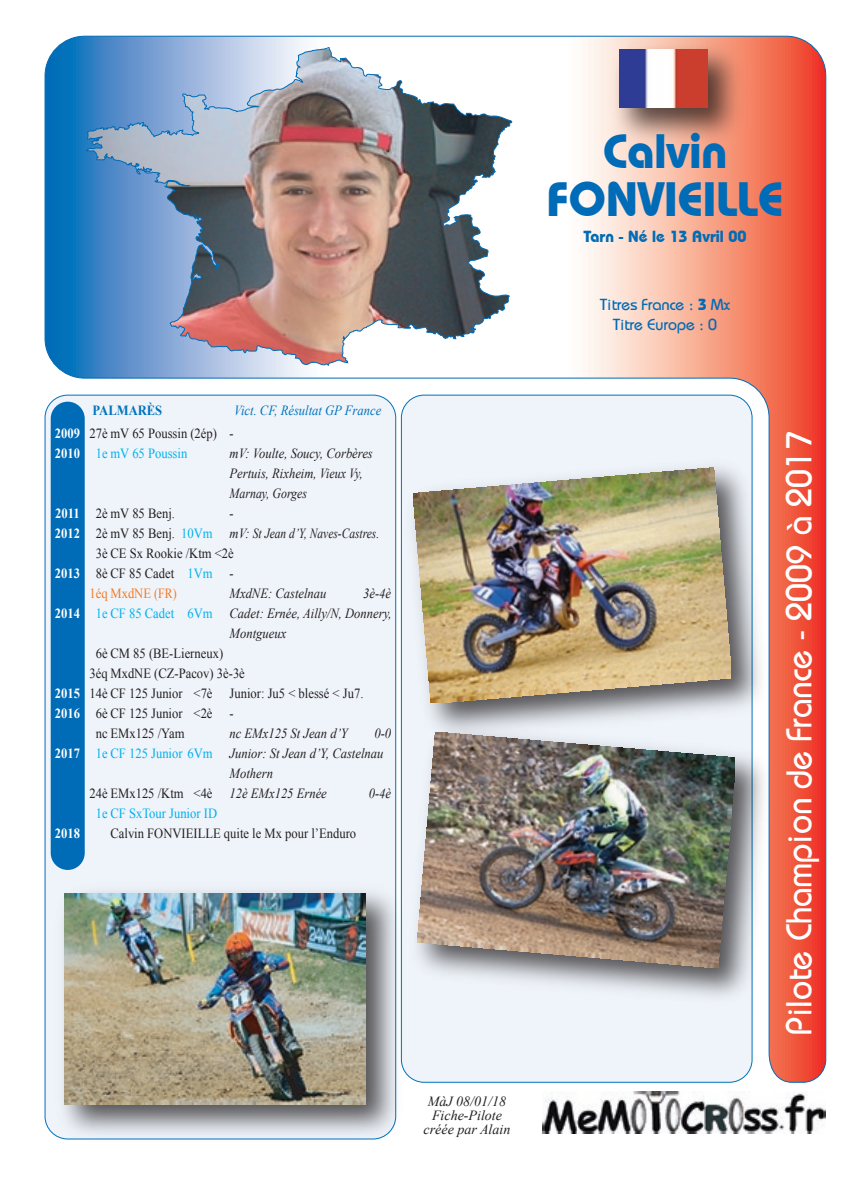
<style>
.page{position:relative;width:842px;height:1191px;background:#fff}
.page>*{position:absolute;margin:0;border:0;box-sizing:border-box;transform-origin:0 0}
.t1{font:700 48px/48px "Bauhaus IT Cby BT";color:#006bb6;text-align:center}
.t2{font:36px "Bauhaus";color:#fff;scale:.95 1}
.t3{font:16px/20px "Bauhaus";color:#006bb6;text-align:center}
.t4{font:700 16px "Bauhaus IT Cby BT";color:#006bb6}
.t5{font:14px/20px "Times New Roman";color:#231f20;scale:.9 1}
.t6{font:italic 14px/20px "Times New Roman";color:#231f20;scale:.9 1}
.t7{font:700 14px/20px "Times New Roman";color:#fff;scale:.9 1}
.t8{font:italic 14px/14px "Times New Roman";color:#231f20;text-align:center}
.t9{font:italic 14px "Times New Roman";color:#0072bc;scale:.9 1}
.t10{font:14px "Times New Roman";color:#00aeef;scale:.9 1}
.t11{font:14px "Times New Roman";color:#f47921;scale:.9 1}
.t12{font:700 14px "Times New Roman";color:#0072bc;scale:.9 1}
.s1{font-style:italic}
.s2{color:#00b2eb}
.s3{font-style:normal}
.s4{font-style:normal;color:#00b2eb}
.s5{font-style:normal;color:#00aeef}
.s6{font-family:"Bauhaus IT Cby BT";font-weight:700}
</style>
<div class="page">
<img style="left:48px;top:1082px;width:349px;height:58px">
<img style="left:65px;top:1082px;width:300px;height:22px">
<img style="left:542px;top:1091px;width:284px;height:42px">
<img style="left:44px;top:36px;width:782px;height:1046px">
<img style="left:602px;top:35px;width:150px;height:118px">
<img style="left:620px;top:50px;width:87px;height:58px">
<p class="t7" style="left:55px;top:423px;width:29px">2009<br>2010</p>
<p class="t7" style="left:55px;top:503px;width:29px">2011<br>2012</p>
<p class="t7" style="left:55px;top:563px;width:29px">2013</p>
<p class="t7" style="left:55px;top:603px;width:29px">2014</p>
<p class="t7" style="left:55px;top:683px;width:29px">2015<br>2016</p>
<p class="t7" style="left:55px;top:743px;width:29px">2017</p>
<p class="t7" style="left:55px;top:823px;width:29px">2018</p>
<p class="t12" style="left:93px;top:400px;width:79px">PALMARÈS</p>
<p class="t9" style="left:234px;top:400px;width:165px">Vict. CF, Résultat GP France</p>
<p class="t5" style="left:96px;top:423px;width:155px;text-indent:-6px">27è mV 65 Poussin (2ép) <span class="s1">-<br></span><span class="s2">1e mV 65 Poussin</span></p>
<p class="t6" style="left:230px;top:443px;width:161px">mV: Voulte, Soucy, Corbères<br>Pertuis, Rixheim, Vieux Vy,<br>Marnay, Gorges</p>
<p class="t5" style="left:96px;top:503px;width:90px">2è mV 85 Benj.</p>
<p class="t6" style="left:230px;top:503px;width:6px">-</p>
<p class="t6" style="left:96px;top:523px;width:316px"><span class="s3">2è mV 85 Benj.</span> <span class="s4">10Vm</span> mV: St Jean d’Y, Naves-Castres.</p>
<p class="t5" style="left:96px;top:543px;width:155px">3è CE Sx Rookie /Ktm &lt;2è</p>
<p class="t5" style="left:96px;top:563px;width:155px">8è CF 85 Cadet <span class="s2">1Vm</span> <span class="s1">-</span></p>
<p class="t11" style="left:89px;top:584px;width:98px">1éq MxdNE (FR)</p>
<p class="t6" style="left:230px;top:583px;width:109px">MxdNE: Castelnau</p>
<p class="t6" style="left:363px;top:583px;width:33px">3è-4è</p>
<p class="t6" style="left:96px;top:603px;width:330px"><span class="s4">1e CF 85 Cadet 6Vm</span> Cadet: Ernée, Ailly/N, Donnery,</p>
<p class="t6" style="left:230px;top:623px;width:64px">Montgueux</p>
<p class="t5" style="left:96px;top:643px;width:143px">6è CM 85 (BE-Lierneux)</p>
<p class="t5" style="left:89px;top:663px;width:174px">3éq MxdNE (CZ-Pacov) 3è-3è</p>
<p class="t5" style="left:89px;top:683px;width:306px">14è CF 125 Junior &lt;7è Junior: Ju5 &lt; blessé &lt; Ju7.</p>
<p class="t5" style="left:96px;top:703px;width:155px">6è CF 125 Junior &lt;2è -</p>
<p class="t5" style="left:96px;top:723px;width:100px">nc EMx125 /Yam</p>
<p class="t6" style="left:230px;top:723px;width:133px">nc EMx125 St Jean d’Y</p>
<p class="t6" style="left:374px;top:723px;width:20px">0-0</p>
<p class="t6" style="left:96px;top:743px;width:321px"><span class="s5">1e CF 125 Junior 6Vm</span> Junior: St Jean d’Y, Castelnau</p>
<p class="t6" style="left:230px;top:763px;width:50px">Mothern</p>
<p class="t5" style="left:89px;top:783px;width:265px">24è EMx125 /Ktm &lt;4è <span class="s1">12è EMx125 Ernée</span></p>
<p class="t6" style="left:369px;top:783px;width:26px">0-4è</p>
<p class="t10" style="left:96px;top:804px;width:136px">1e CF SxTour Junior ID</p>
<p class="t5" style="left:111px;top:823px;width:274px">Calvin FONVIEILLE quite le Mx pour l’Enduro</p>
<p class="t8" style="left:424px;top:1094px;width:88px">MàJ 08/01/18<br>Fiche-Pilote créée par Alain</p>
<h1 class="t1" style="left:547px;top:126px;width:238px">Calvin<br>FONVIEILLE</h1>
<p class="t4" style="left:584px;top:226px;width:164px">Tarn - Né le 13 Avril 00</p>
<p class="t3" style="left:600px;top:294px;width:131px">Titres France : <span class="s6">3</span> Mx<br>Titre Europe : 0</p>
<h2 class="t2" style="left:776px;top:1034px;width:637px;rotate:-90deg">Pilote Champion de France - 2009 à 2017</h2>
</div>
